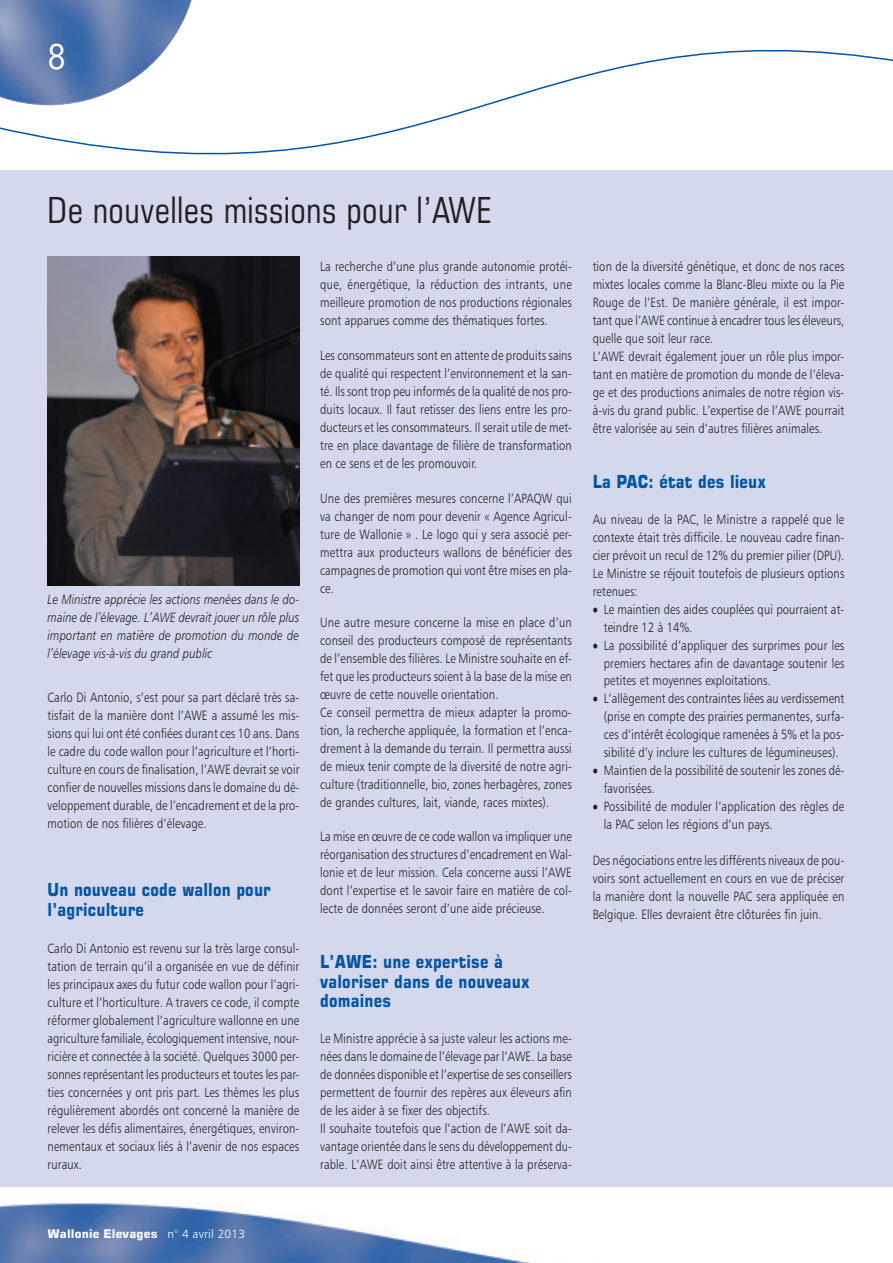
<style>
.page{position:relative;width:893px;height:1263px;background:#fff}
.page>*{position:absolute;margin:0;border:0;box-sizing:border-box;transform-origin:0 0}
.t1{font:condensed 35.85px "Square 721 BT";letter-spacing:.015em;color:#231f20}
.t2{font:500 35.85px "Mixage IT Cby BT";color:#fff;scale:.83 1}
.t3{font:700 18px/19.5px "Square 721 BT";letter-spacing:.015em;color:#0155a5;scale:.83 1}
.t4{font:13.5px/18px "Humanist 777 BT Light B";letter-spacing:.015em;color:#231f20;text-align:justify;scale:.83 1}
.t5{font:13.5px/18px "Humanist 777 BT Light Italic B";letter-spacing:.015em;color:#231f20;text-align:justify;scale:.83 1}
.t6{font:700 12px "Square 721 BT";letter-spacing:.015em;color:#fff}
.s1{font-family:"Humanist 777 BT Light B";font-weight:400}
</style>
<div class="page">
<div style="left:0;top:171px;width:892px;height:1016px;background:#d3d8ec"></div>
<img style="left:0;top:0;width:192px;height:50px">
<svg style="left:0;top:50px;width:892px;height:104px"></svg>
<img style="left:0;top:1203px;width:532px;height:60px">
<img style="left:48px;top:257px;width:251px;height:329px">
<h1 class="t2" style="left:48px;top:44px;width:24px">8</h1>
<h1 class="t1" style="left:48px;top:197px;width:445px">De nouvelles missions pour l’AWE</h1>
<p class="t5" style="left:48px;top:592px;width:305px">Le Ministre apprécie les actions menées dans le do&shy;maine de l’élevage. L’AWE devrait jouer un rôle plus important en matière de promotion du monde de l’élevage vis-à-vis du grand public</p>
<p class="t4" style="left:48px;top:689px;width:305px">Carlo Di Antonio, s’est pour sa part déclaré très sa&shy;tisfait de la manière dont l’AWE a assumé les mis&shy;sions qui lui ont été confiées durant ces 10 ans. Dans le cadre du code wallon pour l’agriculture et l’horti&shy;culture en cours de finalisation, l’AWE devrait se voir confier de nouvelles missions dans le domaine du dé&shy;veloppement durable, de l’encadrement et de la pro&shy;motion de nos filières d’élevage.</p>
<h2 class="t3" style="left:48px;top:882px;width:270px">Un nouveau code wallon pour l’agriculture</h2>
<p class="t4" style="left:48px;top:941px;width:305px">Carlo Di Antonio est revenu sur la très large consul&shy;tation de terrain qu’il a organisée en vue de définir les principaux axes du futur code wallon pour l’agri&shy;culture et l’horticulture. A travers ce code, il compte réformer globalement l’agriculture wallonne en une agriculture familiale, écologiquement intensive, nour&shy;ricière et connectée à la société. Quelques 3000 per&shy;sonnes représentant les producteurs et toutes les par&shy;ties concernées y ont pris part. Les thèmes les plus régulièrement abordés ont concerné la manière de relever les défis alimentaires, énergétiques, environ&shy;nementaux et sociaux liés à l’avenir de nos espaces ruraux.</p>
<p class="t4" style="left:320px;top:258px;width:305px">La recherche d’une plus grande autonomie protéi&shy;que, énergétique, la réduction des intrants, une meilleure promotion de nos productions régionales sont apparues comme des thématiques fortes.</p>
<p class="t4" style="left:320px;top:347px;width:305px">Les consommateurs sont en attente de produits sains de qualité qui respectent l’environnement et la san&shy;té. Ils sont trop peu informés de la qualité de nos pro&shy;duits locaux. Il faut retisser des liens entre les pro&shy;ducteurs et les consommateurs. Il serait utile de met&shy;tre en place davantage de filière de transformation en ce sens et de les promouvoir.</p>
<p class="t4" style="left:320px;top:490px;width:305px">Une des premières mesures concerne l’APAQW qui va changer de nom pour devenir « Agence Agricul&shy;ture de Wallonie » . Le logo qui y sera associé per&shy;mettra aux producteurs wallons de bénéficier des campagnes de promotion qui vont être mises en pla&shy;ce.</p>
<p class="t4" style="left:320px;top:615px;width:305px;text-align:left">Une autre mesure concerne la mise en place d’un conseil des producteurs composé de représentants de l’ensemble des filières. Le Ministre souhaite en ef&shy;fet que les producteurs soient à la base de la mise en œuvre de cette nouvelle orientation.<br>Ce conseil permettra de mieux adapter la promo&shy;tion, la recherche appliquée, la formation et l’enca&shy;drement à la demande du terrain. Il permettra aussi de mieux tenir compte de la diversité de notre agri&shy;culture (traditionnelle, bio, zones herbagères, zones de grandes cultures, lait, viande, races mixtes).</p>
<p class="t4" style="left:320px;top:829px;width:305px">La mise en œuvre de ce code wallon va impliquer une réorganisation des structures d’encadrement en Wal&shy;lonie et de leur mission. Cela concerne aussi l’AWE dont l’expertise et le savoir faire en matière de col&shy;lecte de données seront d’une aide précieuse.</p>
<h2 class="t3" style="left:320px;top:954px;width:254px">L’AWE: une expertise à valoriser dans de nouveaux domaines</h2>
<p class="t4" style="left:320px;top:1031px;width:305px;text-align:left">Le Ministre apprécie à sa juste valeur les actions me&shy;nées dans le domaine de l’élevage par l’AWE. La base de données disponible et l’expertise de ses conseillers permettent de fournir des repères aux éleveurs afin de les aider à se fixer des objectifs.<br>Il souhaite toutefois que l’action de l’AWE soit da&shy;vantage orientée dans le sens du développement du&shy;rable. L’AWE doit ainsi être attentive à la préserva-</p>
<p class="t4" style="left:592px;top:258px;width:305px;text-align:left">tion de la diversité génétique, et donc de nos races mixtes locales comme la Blanc-Bleu mixte ou la Pie Rouge de l’Est. De manière générale, il est impor&shy;tant que l’AWE continue à encadrer tous les éleveurs, quelle que soit leur race.<br>L’AWE devrait également jouer un rôle plus impor&shy;tant en matière de promotion du monde de l’éleva&shy;ge et des productions animales de notre région vis&shy;à-vis du grand public. L’expertise de l’AWE pourrait être valorisée au sein d’autres filières animales.</p>
<h2 class="t3" style="left:592px;top:473px;width:210px">La PAC: état des lieux</h2>
<p class="t4" style="left:592px;top:511px;width:305px">Au niveau de la PAC, le Ministre a rappelé que le contexte était très difficile. Le nouveau cadre finan&shy;cier prévoit un recul de 12% du premier pilier (DPU).<br>Le Ministre se réjouit toutefois de plusieurs options retenues:</p>
<p class="t4" style="left:603px;top:601px;width:291px;text-indent:-11px">• Le maintien des aides couplées qui pourraient at&shy;teindre 12 à 14%.</p>
<p class="t4" style="left:603px;top:637px;width:291px;text-indent:-11px">• La possibilité d’appliquer des surprimes pour les premiers hectares afin de davantage soutenir les petites et moyennes exploitations.</p>
<p class="t4" style="left:603px;top:691px;width:291px;text-indent:-11px">• L’allègement des contraintes liées au verdissement (prise en compte des prairies permanentes, surfa&shy;ces d’intérêt écologique ramenées à 5% et la pos&shy;sibilité d’y inclure les cultures de légumineuses).</p>
<p class="t4" style="left:603px;top:763px;width:291px;text-indent:-11px">• Maintien de la possibilité de soutenir les zones dé&shy;favorisées.</p>
<p class="t4" style="left:603px;top:799px;width:291px;text-indent:-11px">• Possibilité de moduler l’application des règles de la PAC selon les régions d’un pays.</p>
<p class="t4" style="left:592px;top:853px;width:305px">Des négociations entre les différents niveaux de pou&shy;voirs sont actuellement en cours en vue de préciser la manière dont la nouvelle PAC sera appliquée en Belgique. Elles devraient être clôturées fin juin.</p>
<p class="t6" style="left:48px;top:1229px;width:199px">Wallonie Elevages <span class="s1">n° 4 avril 2013</span></p>
</div>
